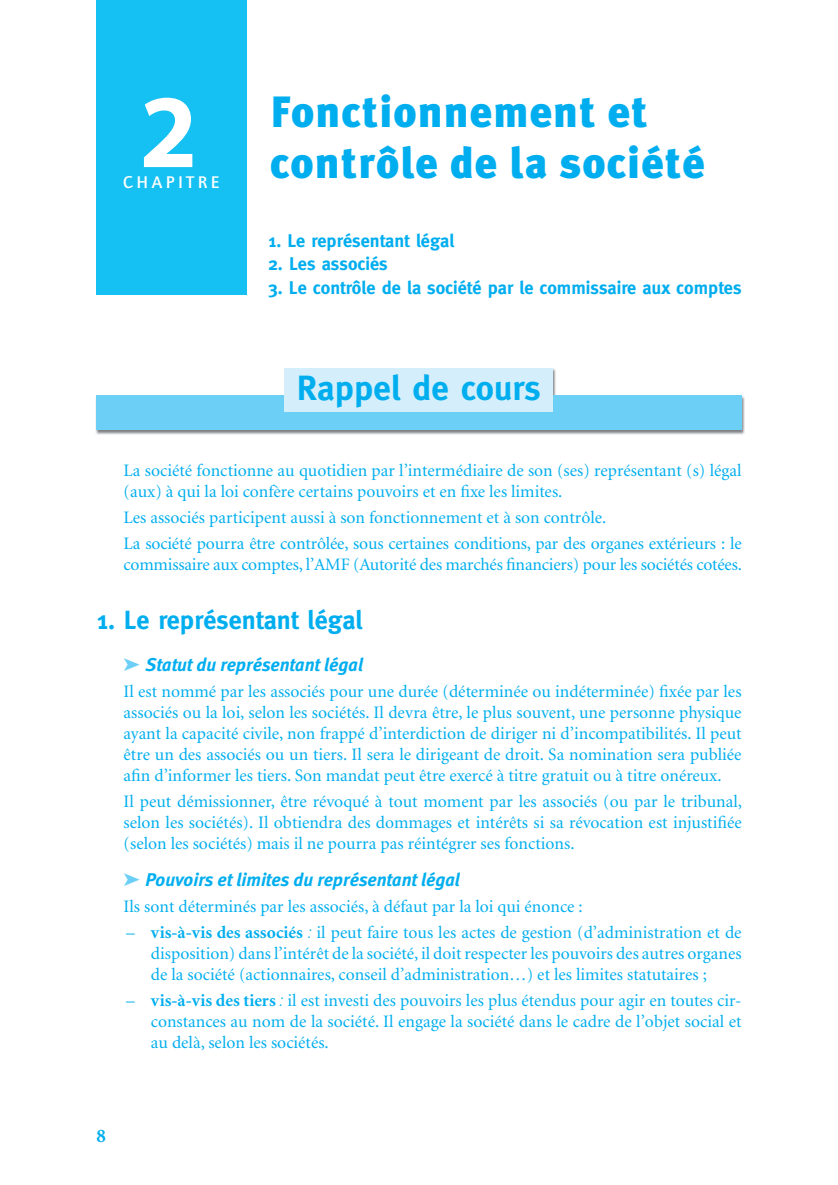
<style>
.page{position:relative;width:838px;height:1185px;background:#fff}
.page>*{position:absolute;margin:0;border:0;box-sizing:border-box;transform-origin:0 0}
.t1{font:700 105px "Myriad";color:#fff}
.t2{font:900 43.75px/50.8px "Meta Plus";letter-spacing:.025em;color:#00aeef}
.t3{font:700 35px "Meta";color:#00aeef}
.t4{font:700 26.25px "Meta";color:#00aeef}
.t5{font:700 19.25px "Minion";color:#00aeef}
.t6{font:700 18.38px "Meta";color:#00aeef}
.t7{font:italic 700 18.38px "Meta";color:#00aeef}
.t8{font:17.5px/21px "Minion";color:#00aeef;text-align:justify}
.t9{font:500 17.5px "Quay Sans ITC Std";letter-spacing:.2em;color:#fff}
.s1{color:#6bcff6}
.s2{font-weight:700}
.s3{font-family:"Quay Sans ITC Std";font-style:italic}
</style>
<div class="page">
<div style="left:96px;top:0;width:151px;height:295px;background:#15c0f2"></div>
<img style="left:95px;top:368px;width:649px;height:66px">
<div style="left:96px;top:395px;width:645px;height:35px;background:#6bcff6"></div>
<div style="left:285px;top:368px;width:268px;height:44px;background:#d4effb"></div>
<h1 class="t1" style="left:139px;top:78px;width:60px">2</h1>
<h2 class="t2" style="left:270px;top:86px;width:436px">Fonctionnement et contrôle de la société</h2>
<p class="t9" style="left:123px;top:172px;width:98px">CHAPITRE</p>
<p class="t6" style="left:268px;top:229px;width:188px">1. Le représentant légal</p>
<p class="t6" style="left:268px;top:253px;width:121px">2. Les associés</p>
<p class="t6" style="left:268px;top:276px;width:475px">3. Le contrôle de la société par le commissaire aux comptes</p>
<h3 class="t3" style="left:297px;top:367px;width:245px">Rappel de cours</h3>
<p class="t8" style="left:124px;top:460px;width:619px">La société fonctionne au quotidien par l’intermédiaire de son (ses) représentant (s) légal (aux) à qui la loi confère certains pouvoirs et en fixe les limites.</p>
<p class="t8" style="left:124px;top:505px;width:619px;line-height:25.9px">Les associés participent aussi à son fonctionnement et à son contrôle.<br>La société pourra être contrôlée, sous certaines conditions, par des organes extérieurs : le</p>
<p class="t8" style="left:124px;top:554px;width:620px">commissaire aux comptes, l’AMF (Autorité des marchés financiers) pour les sociétés cotées.</p>
<h3 class="t4" style="left:96px;top:605px;width:268px">1. Le représentant légal</h3>
<p class="t7" style="left:124px;top:654px;width:241px"><span class="s1">➤❏</span>Statut du représentant légal</p>
<p class="t8" style="left:124px;top:682px;width:619px">Il est nommé par les associés pour une durée (déterminée ou indéterminée) fixée par les associés ou la loi, selon les sociétés. Il devra être, le plus souvent, une personne physique ayant la capacité civile, non frappé d’interdiction de diriger ni d’incompatibilités. Il peut être un des associés ou un tiers. Il sera le dirigeant de droit. Sa nomination sera publiée afin d’informer les tiers. Son mandat peut être exercé à titre gratuit ou à titre onéreux.</p>
<p class="t8" style="left:124px;top:792px;width:620px">Il peut démissionner, être révoqué à tout moment par les associés (ou par le tribunal, selon les sociétés). Il obtiendra des dommages et intérêts si sa révocation est injustifiée (selon les sociétés) mais il ne pourra pas réintégrer ses fonctions.</p>
<p class="t7" style="left:124px;top:869px;width:338px"><span class="s1">➤❏</span>Pouvoirs et limites du représentant légal</p>
<p class="t8" style="left:124px;top:897px;width:460px">Ils sont déterminés par les associés, à défaut par la loi qui énonce :</p>
<p class="t8" style="left:151px;top:922px;width:592px;text-indent:-25px">– <span class="s2">vis-à-vis des associés</span> <span class="s3">:</span> il peut faire tous les actes de gestion (d’administration et de disposition) dans l’intérêt de la société, il doit respecter les pouvoirs des autres organes de la société (actionnaires, conseil d’administration…) et les limites statutaires ;</p>
<p class="t8" style="left:151px;top:990px;width:592px;text-indent:-25px">– <span class="s2">vis-à-vis des tiers</span> <span class="s3">:</span> il est investi des pouvoirs les plus étendus pour agir en toutes cir&shy;constances au nom de la société. Il engage la société dans le cadre de l’objet social et au delà, selon les sociétés.</p>
<p class="t5" style="left:96px;top:1126px;width:11px">8</p>
</div>
